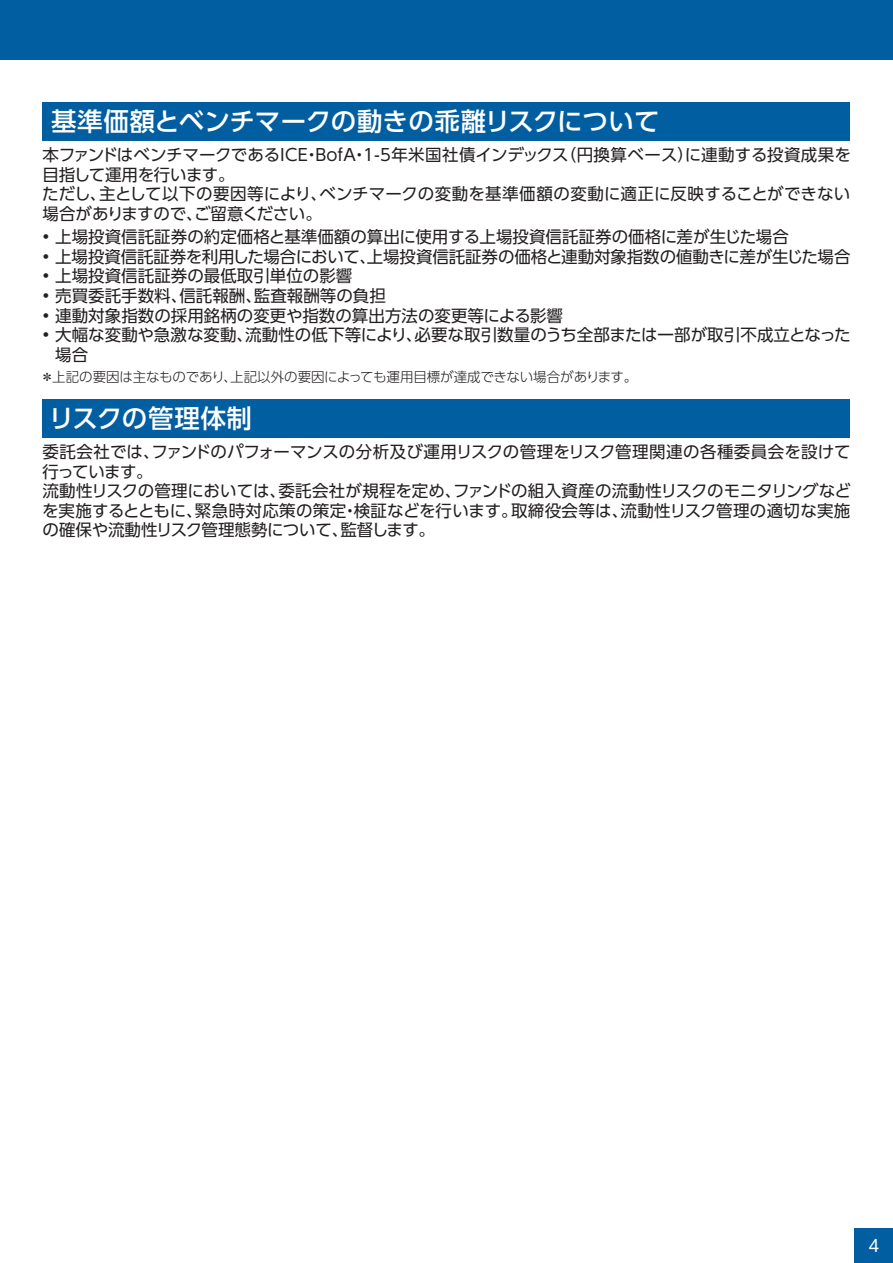
<style>
.page{position:relative;width:893px;height:1263px;background:#fff}
.page>*{position:absolute;margin:0;border:0;box-sizing:border-box;transform-origin:0 0}
.t1{font:25.5px "UD Shin Go Pro Medium 90 pv RKSJ H";color:#fff}
.t2{font:25.5px "UD Shin Go Pro Medium 90 pv RKSJ H";letter-spacing:.025em;color:#fff}
.t3{font:16.5px/19.5px "UD Shin Go Pro Regular 90 pv RKSJ H";color:#231f20}
.t4{font:16.5px "UD Shin Go Pro Regular 90 pv RKSJ H";color:#fff}
.t5{font:13.5px "UD Shin Go Pro Light 90 pv RKSJ H";letter-spacing:-.01em;color:#231f20}
</style>
<div class="page">
<div style="left:43px;top:102px;width:807px;height:38px;background:#005ea1"></div>
<div style="left:43px;top:399px;width:807px;height:38px;background:#005ea1"></div>
<div style="left:855px;top:1228px;width:38px;height:34px;background:#005ea1"></div>
<div style="left:0;top:0;width:893px;height:60px;background:#005ea1"></div>
<h1 class="t1" style="left:51px;top:112px;width:610px">基準価額とベンチマークの動きの乖離リスクについて</h1>
<p class="t3" style="left:42px;top:147px;width:810px">本ファンドはベンチマークであるICE・BofA・1-5年米国社債インデックス（円換算ベース）に連動する投資成果を目指して運用を行います。<br>ただし、主として以下の要因等により、ベンチマークの変動を基準価額の変動に適正に反映することができない場合がありますので、ご留意ください。</p>
<p class="t3" style="left:43px;top:230px;width:748px">• 上場投資信託証券の約定価格と基準価額の算出に使用する上場投資信託証券の価格に差が生じた場合</p>
<p class="t3" style="left:42px;top:249px;width:810px">• 上場投資信託証券を利用した場合において、上場投資信託証券の価格と連動対象指数の値動きに差が生じた場合</p>
<p class="t3" style="left:43px;top:269px;width:311px">• 上場投資信託証券の最低取引単位の影響</p>
<p class="t3" style="left:43px;top:288px;width:345px">• 売買委託手数料、信託報酬、監査報酬等の負担</p>
<p class="t3" style="left:43px;top:308px;width:522px">• 連動対象指数の採用銘柄の変更や指数の算出方法の変更等による影響</p>
<p class="t3" style="left:55px;top:327px;width:797px;text-indent:-13px">• 大幅な変動や急激な変動、流動性の低下等により、必要な取引数量のうち全部または一部が取引不成立となった場合</p>
<p class="t5" style="left:41px;top:371px;width:598px">＊上記の要因は主なものであり、上記以外の要因によっても運用目標が達成できない場合があります。</p>
<h1 class="t2" style="left:49px;top:409px;width:205px">リスクの管理体制</h1>
<p class="t3" style="left:42px;top:444px;width:810px">委託会社では、ファンドのパフォーマンスの分析及び運用リスクの管理をリスク管理関連の各種委員会を設けて行っています。<br>流動性リスクの管理においては、委託会社が規程を定め、ファンドの組入資産の流動性リスクのモニタリングなどを実施するとともに、緊急時対応策の策定・検証などを行います。取締役会等は、流動性リスク管理の適切な実施の確保や流動性リスク管理態勢について、監督します。</p>
<p class="t4" style="left:868px;top:1239px;width:12px">4</p>
</div>
